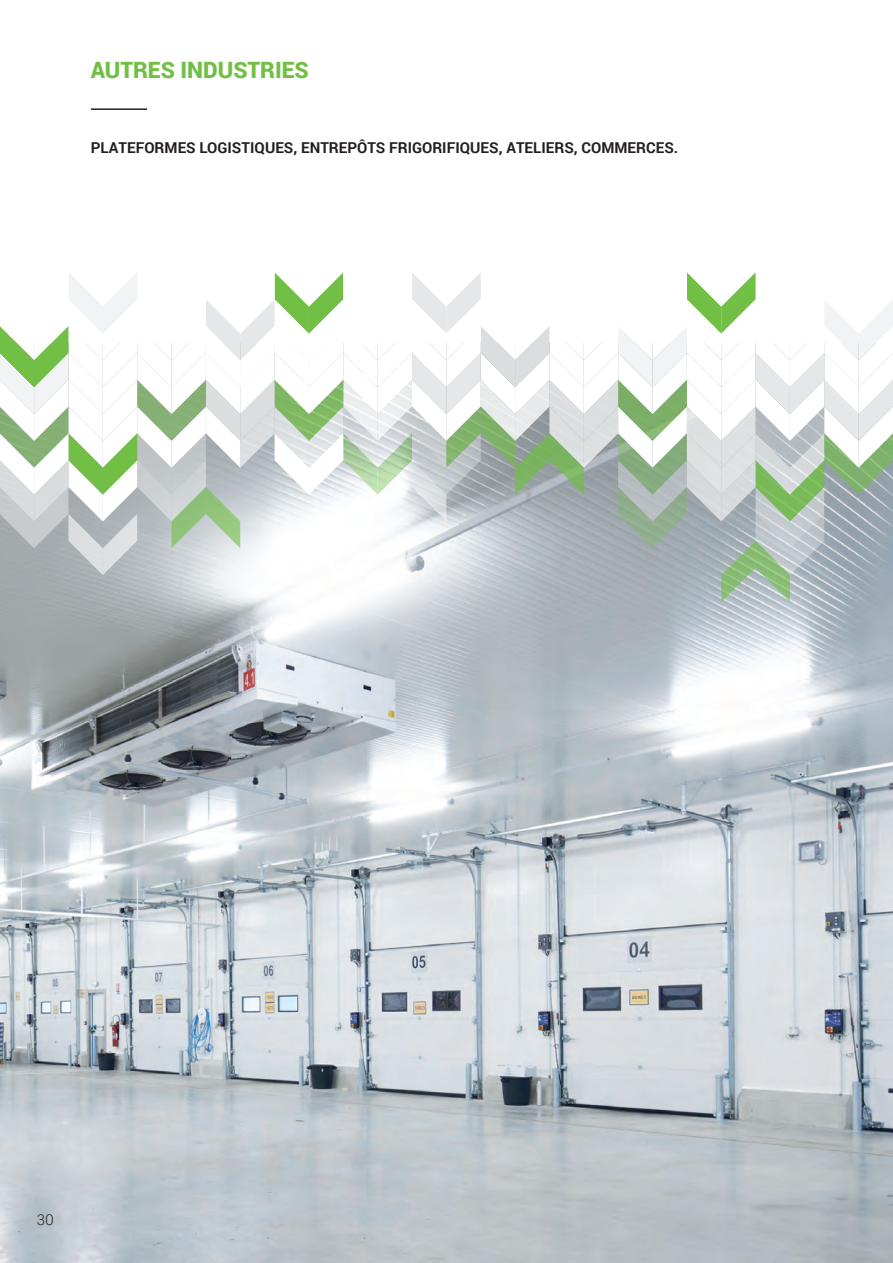
<style>
.page{position:relative;width:893px;height:1263px;background:#fff}
.page>*{position:absolute;margin:0;border:0;box-sizing:border-box;transform-origin:0 0}
.t1{font:900 22.5px "Roboto";color:#71bf44}
.t2{font:700 15px "Roboto";color:#231f20}
.t3{font:300 15px "Roboto";color:#231f20}
</style>
<div class="page">
<img style="left:0;top:602px;width:893px;height:661px">
<hr style="left:91px;top:108px;width:56px;height:2px;background:#231f20">
<svg style="left:0;top:272px;width:893px;height:330px"></svg>
<h1 class="t1" style="left:91px;top:54px;width:220px">AUTRES INDUSTRIES</h1>
<p class="t2" style="left:91px;top:137px;width:589px">PLATEFORMES LOGISTIQUES, ENTREPÔTS FRIGORIFIQUES, ATELIERS, COMMERCES.</p>
<p class="t3" style="left:37px;top:1209px;width:19px">30</p>
</div>
